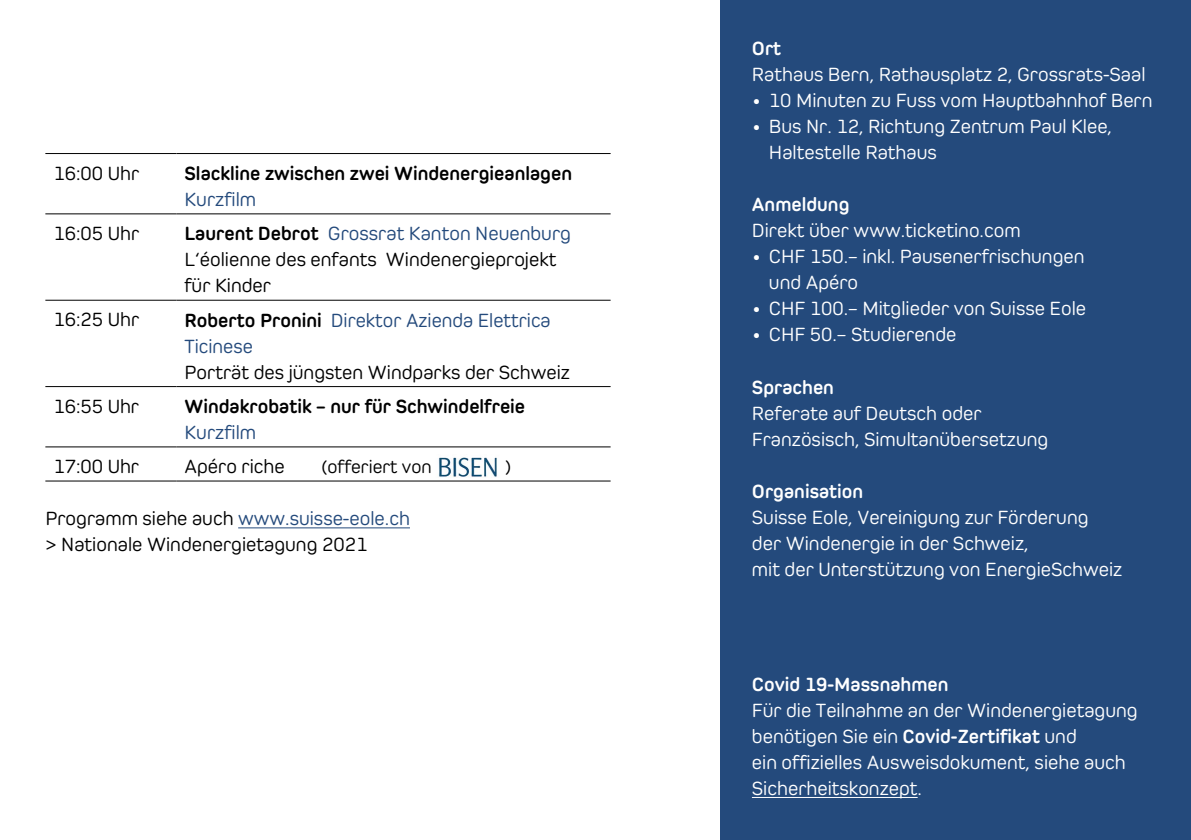
<style>
.page{position:relative;width:1191px;height:840px;background:#fff}
.page>*{position:absolute;margin:0;border:0;box-sizing:border-box;transform-origin:0 0}
.t1{font:20px/26px "Pero W01";color:#fff}
.t2{font:20px/26px "Pero W01";color:#000}
.t3{font:700 20px "Pero W01";color:#000}
.t4{font:20px/26px "Pero W01";color:#244a7c}
.t5{font:700 20px "Pero W01";color:#fff}
.t6{font:19px "Pero W01";color:#000}
.s1{font-weight:700}
.s2{color:#244a7c}
.s3{font-weight:700;color:#000}
</style>
<div class="page">
<div style="left:720px;top:0;width:471px;height:839px;background:#244a7c"></div>
<hr style="left:752px;top:796px;width:165px;height:1px;background:#fff">
<hr style="left:238px;top:527px;width:172px;height:1px;background:#244a7c">
<hr style="left:45px;top:153px;width:131px;height:1px;background:#000">
<hr style="left:176px;top:153px;width:434px;height:1px;background:#000">
<hr style="left:45px;top:213px;width:131px;height:1px;background:#000">
<hr style="left:176px;top:213px;width:434px;height:1px;background:#000">
<hr style="left:45px;top:300px;width:131px;height:1px;background:#000">
<hr style="left:176px;top:300px;width:434px;height:1px;background:#000">
<hr style="left:45px;top:386px;width:131px;height:1px;background:#000">
<hr style="left:176px;top:386px;width:434px;height:1px;background:#000">
<hr style="left:45px;top:446px;width:131px;height:1px;background:#000">
<hr style="left:176px;top:446px;width:434px;height:1px;background:#000">
<hr style="left:45px;top:480px;width:131px;height:1px;background:#000">
<hr style="left:176px;top:480px;width:434px;height:1px;background:#000">
<img style="left:438px;top:457px;width:59px;height:20px">
<p class="t2" style="left:53px;top:159px;width:87px">16:00 Uhr</p>
<p class="t3" style="left:184px;top:162px;width:389px">Slackline zwischen zwei Windenergieanlagen</p>
<p class="t4" style="left:184px;top:186px;width:73px">Kurzfilm</p>
<p class="t2" style="left:53px;top:220px;width:87px">16:05 Uhr</p>
<p class="t2" style="left:184px;top:220px;width:388px"><span class="s1">Laurent Debrot</span> <span class="s2">Grossrat Kanton Neuenburg<br></span>L‘éolienne des enfants Windenergieprojekt für Kinder</p>
<p class="t2" style="left:53px;top:306px;width:87px">16:25 Uhr</p>
<p class="t4" style="left:184px;top:306px;width:368px"><span class="s3">Roberto Pronini</span> Direktor Azienda Elettrica<br>Ticinese</p>
<p class="t2" style="left:184px;top:358px;width:387px">Porträt des jüngsten Windparks der Schweiz</p>
<p class="t2" style="left:53px;top:392px;width:87px">16:55 Uhr</p>
<p class="t3" style="left:184px;top:394px;width:342px">Windakrobatik – nur für Schwindelfreie</p>
<p class="t4" style="left:184px;top:418px;width:73px">Kurzfilm</p>
<p class="t2" style="left:53px;top:452px;width:87px">17:00 Uhr</p>
<p class="t2" style="left:184px;top:452px;width:102px">Apéro riche</p>
<p class="t6" style="left:321px;top:456px;width:112px">(offeriert von</p>
<p class="t6" style="left:505px;top:456px;width:8px">)</p>
<p class="t2" style="left:45px;top:505px;width:366px">Programm siehe auch <span class="s2">www.suisse-eole.ch </span>&gt; Nationale Windenergietagung 2021</p>
<p class="t5" style="left:752px;top:37px;width:31px">Ort</p>
<p class="t1" style="left:752px;top:61px;width:395px">Rathaus Bern, Rathausplatz 2, Grossrats-Saal</p>
<p class="t1" style="left:752px;top:87px;width:402px">• 10 Minuten zu Fuss vom Hauptbahnhof Bern</p>
<p class="t1" style="left:769px;top:113px;width:345px;text-indent:-17px">• Bus Nr. 12, Richtung Zentrum Paul Klee,<br>Haltestelle Rathaus</p>
<p class="t5" style="left:752px;top:193px;width:99px">Anmeldung</p>
<p class="t1" style="left:752px;top:217px;width:270px">Direkt über www.ticketino.com</p>
<p class="t1" style="left:769px;top:243px;width:317px;text-indent:-17px">• CHF 150.– inkl. Pausenerfrischungen und Apéro</p>
<p class="t1" style="left:752px;top:295px;width:336px">• CHF 100.– Mitglieder von Suisse Eole</p>
<p class="t1" style="left:752px;top:321px;width:206px">• CHF 50.– Studierende</p>
<p class="t5" style="left:752px;top:375px;width:84px">Sprachen</p>
<p class="t1" style="left:752px;top:399px;width:298px">Referate auf Deutsch oder<br>Französisch, Simultanübersetzung</p>
<p class="t5" style="left:752px;top:479px;width:113px">Organisation</p>
<p class="t1" style="left:752px;top:503px;width:372px">Suisse Eole, Vereinigung zur Förderung der Windenergie in der Schweiz,<br>mit der Unterstützung von EnergieSchweiz</p>
<p class="t5" style="left:752px;top:672px;width:198px">Covid 19-Massnahmen</p>
<p class="t1" style="left:752px;top:696px;width:387px">Für die Teilnahme an der Windenergietagung benötigen Sie ein <span class="s1">Covid-Zertifikat</span> und<br>ein offizielles Ausweisdokument, siehe auch Sicherheitskonzept.</p>
</div>
